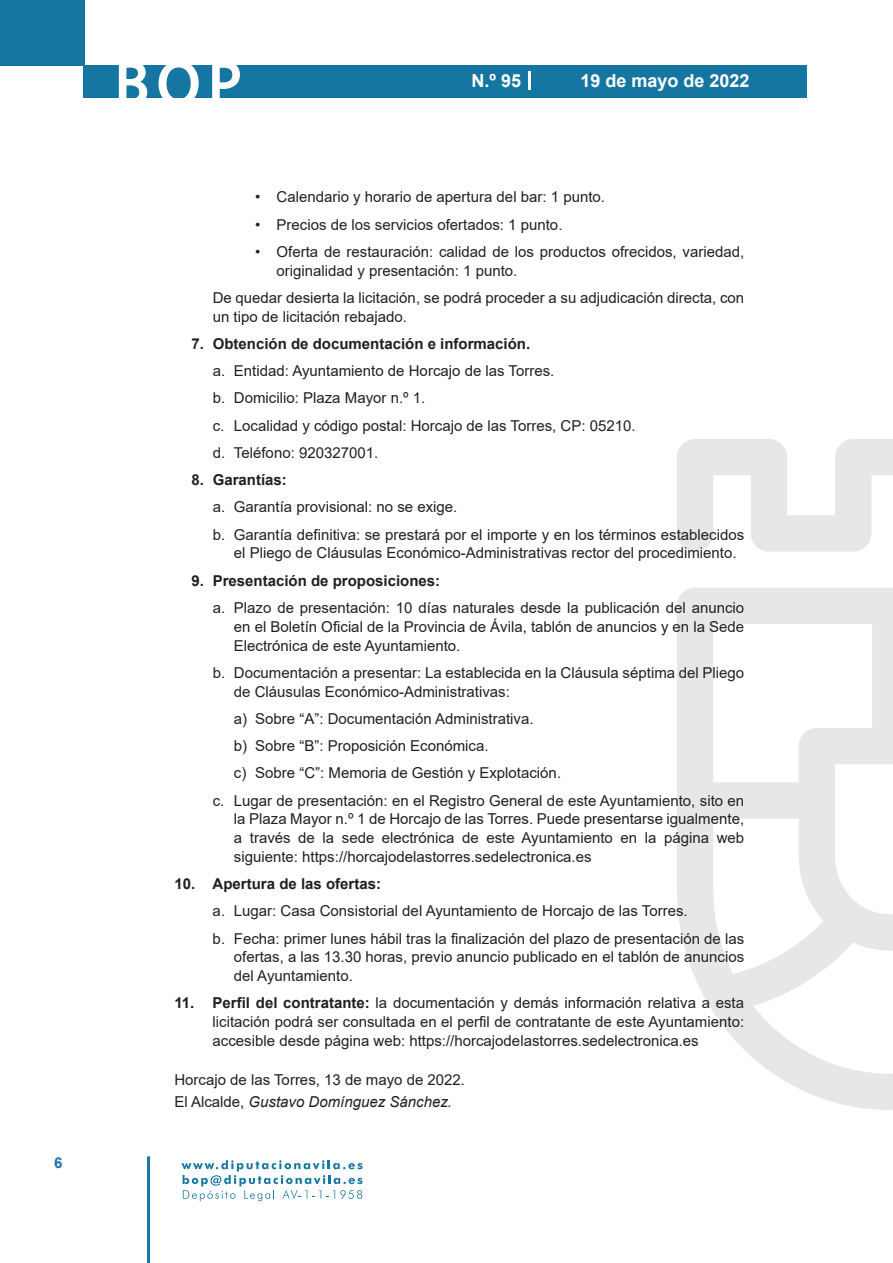
<style>
.page{position:relative;width:893px;height:1263px;background:#fff}
.page>*{position:absolute;margin:0;border:0;box-sizing:border-box;transform-origin:0 0}
.t1{font:500 61.5px "Avant Garde";color:#fff}
.t2{font:700 18px "Arial";color:#fff}
.t3{font:15px/18.8px "Arial";color:#231f20}
.t4{font:700 15px "Arial";color:#231f20}
.t5{font:700 15px "Arial";color:#1d76a4}
.s1{font-weight:700}
.s2{font-style:italic}
</style>
<div class="page">
<div style="left:0;top:0;width:85px;height:65px;background:#1676a2"></div>
<div style="left:84px;top:65px;width:723px;height:33px;background:#1676a2"></div>
<svg style="left:118px;top:65px;width:30px;height:33px"></svg>
<svg style="left:158px;top:65px;width:41px;height:33px"></svg>
<svg style="left:212px;top:65px;width:28px;height:33px"></svg>
<svg style="left:182px;top:1160px;width:181px;height:41px"></svg>
<hr style="left:147px;top:1156px;width:3px;height:107px;background:#1d76a4">
<svg style="left:529px;top:71px;width:2px;height:19px"></svg>
<svg style="left:677px;top:439px;width:216px;height:671px"></svg>
<p class="t5" style="left:54px;top:1152px;width:10px">6</p>
<h1 class="t1" style="left:115px;top:46px;width:128px">BOP</h1>
<p class="t2" style="left:472px;top:68px;width:51px">N.º 95</p>
<p class="t2" style="left:580px;top:68px;width:171px">19 de mayo de 2022</p>
<p class="t3" style="left:255px;top:188px;width:351px">• Calendario y horario de apertura del bar: 1 punto.</p>
<p class="t3" style="left:255px;top:215px;width:309px">• Precios de los servicios ofertados: 1 punto.</p>
<p class="t3" style="left:276px;top:242px;width:469px;text-indent:-21px">• Oferta de restauración: calidad de los productos ofrecidos, variedad, originalidad y presentación: 1 punto.</p>
<p class="t3" style="left:213px;top:288px;width:533px">De quedar desierta la licitación, se podrá proceder a su adjudicación directa, con un tipo de licitación rebajado.</p>
<p class="t4" style="left:191px;top:333px;width:340px">7. Obtención de documentación e información.</p>
<p class="t3" style="left:213px;top:357px;width:424px;line-height:27.3px">a. Entidad: Ayuntamiento de Horcajo de las Torres.<br>b. Domicilio: Plaza Mayor n.º 1.<br>c. Localidad y código postal: Horcajo de las Torres, CP: 05210. d. Teléfono: 920327001.</p>
<p class="t4" style="left:191px;top:469px;width:97px">8. Garantías:</p>
<p class="t3" style="left:213px;top:493px;width:533px;line-height:27.3px">a. Garantía provisional: no se exige.<br>b. Garantía definitiva: se prestará por el importe y en los términos establecidos</p>
<p class="t3" style="left:234px;top:544px;width:504px">el Pliego de Cláusulas Económico-Administrativas rector del procedimiento.</p>
<p class="t4" style="left:191px;top:570px;width:250px">9. Presentación de proposiciones:</p>
<p class="t3" style="left:234px;top:598px;width:512px;text-align:justify;text-indent:-21px">a. Plazo de presentación: 10 días naturales desde la publicación del anuncio en el Boletín Oficial de la Provincia de Ávila, tablón de anuncios y en la Sede Electrónica de este Ayuntamiento.</p>
<p class="t3" style="left:234px;top:663px;width:512px;text-indent:-21px">b. Documentación a presentar: La establecida en la Cláusula séptima del Pliego de Cláusulas Económico-Administrativas:</p>
<p class="t3" style="left:234px;top:709px;width:301px">a) Sobre “A”: Documentación Administrativa.</p>
<p class="t3" style="left:234px;top:736px;width:256px">b) Sobre “B”: Proposición Económica.</p>
<p class="t3" style="left:234px;top:763px;width:329px">c) Sobre “C”: Memoria de Gestión y Explotación.</p>
<p class="t3" style="left:213px;top:791px;width:533px">c. Lugar de presentación: en el Registro General de este Ayuntamiento, sito en</p>
<p class="t3" style="left:234px;top:809px;width:512px;text-align:justify">la Plaza Mayor n.º 1 de Horcajo de las Torres. Puede presentarse igualmente, a través de la sede electrónica de este Ayuntamiento en la página web siguiente: https://horcajodelastorres.sedelectronica.es</p>
<p class="t4" style="left:174px;top:873px;width:208px">10. Apertura de las ofertas:</p>
<p class="t3" style="left:213px;top:897px;width:533px;line-height:27.3px">a. Lugar: Casa Consistorial del Ayuntamiento de Horcajo de las Torres.<br>b. Fecha: primer lunes hábil tras la finalización del plazo de presentación de las</p>
<p class="t3" style="left:234px;top:947px;width:512px">ofertas, a las 13.30 horas, previo anuncio publicado en el tablón de anuncios del Ayuntamiento.</p>
<p class="t3" style="left:213px;top:993px;width:533px;text-align:justify;text-indent:-38px"><span class="s1">11. Perfil del contratante:</span> la documentación y demás información relativa a esta licitación podrá ser consultada en el perfil de contratante de este Ayuntamiento: accesible desde página web: https://horcajodelastorres.sedelectronica.es</p>
<p class="t3" style="left:174px;top:1069px;width:292px;line-height:22.2px">Horcajo de las Torres, 13 de mayo de 2022.<br>El Alcalde, <span class="s2">Gustavo Domínguez Sánchez.</span></p>
</div>
